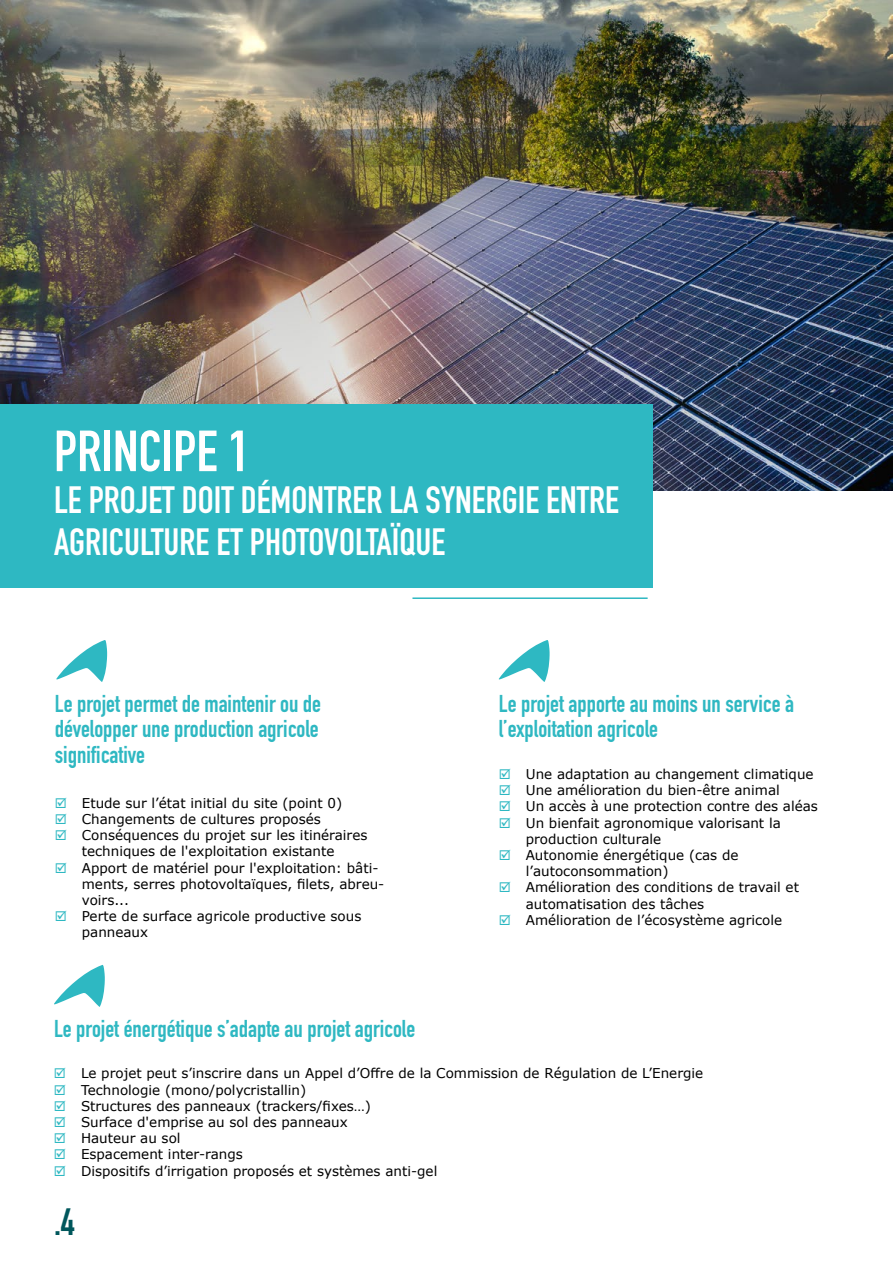
<style>
.page{position:relative;width:893px;height:1263px;background:#fff}
.page>*{position:absolute;margin:0;border:0;box-sizing:border-box;transform-origin:0 0}
.t1{font:57px "DIN Engschrift LT Pro";color:#fff}
.t2{font:37.5px/42px "DIN Engschrift LT Pro";color:#fff}
.t3{font:37.5px "DIN Engschrift LT Pro";color:#00575c}
.t4{font:24px/25.5px "DIN Engschrift LT Pro";color:#2fb8c2;text-align:justify}
.t5{font:13.5px/16.2px "Verdana";color:#000}
</style>
<div class="page">
<img style="left:0;top:0;width:893px;height:490px">
<div style="left:0;top:404px;width:653px;height:184px;background:#2eb8c2"></div>
<hr style="left:412px;top:597px;width:236px;height:2px;background:#2eb8c2">
<svg style="left:56px;top:640px;width:51px;height:42px"></svg>
<svg style="left:499px;top:640px;width:51px;height:42px"></svg>
<svg style="left:54px;top:965px;width:51px;height:42px"></svg>
<h1 class="t1" style="left:54px;top:418px;width:197px">PRINCIPE 1</h1>
<h2 class="t2" style="left:54px;top:479px;width:567px">LE PROJET DOIT DÉMONTRER LA SYNERGIE ENTRE<br>AGRICULTURE ET PHOTOVOLTAÏQUE</h2>
<h3 class="t4" style="left:55px;top:691px;width:268px">Le projet permet de maintenir ou de développer une production agricole significative</h3>
<p class="t5" style="left:82px;top:794px;width:304px">Etude sur l’état initial du site (point 0)<br>Changements de cultures proposés Conséquences du projet sur les itinéraires techniques de l'exploitation existante<br>Apport de matériel pour l'exploitation: bâti&shy;ments, serres photovoltaïques, filets, abreu&shy;voirs...<br>Perte de surface agricole productive sous panneaux</p>
<h3 class="t4" style="left:499px;top:691px;width:297px">Le projet apporte au moins un service à l’exploitation agricole</h3>
<p class="t5" style="left:526px;top:766px;width:294px">Une adaptation au changement climatique Une amélioration du bien-être animal<br>Un accès à une protection contre des aléas Un bienfait agronomique valorisant la production culturale<br>Autonomie énergétique (cas de l’autoconsommation)<br>Amélioration des conditions de travail et automatisation des tâches<br>Amélioration de l’écosystème agricole</p>
<h3 class="t4" style="left:54px;top:1016px;width:363px">Le projet énergétique s’adapte au projet agricole</h3>
<p class="t5" style="left:81px;top:1065px;width:624px">Le projet peut s’inscrire dans un Appel d’Offre de la Commission de Régulation de L’Energie Technologie (mono/polycristallin)<br>Structures des panneaux (trackers/fixes…)<br>Surface d'emprise au sol des panneaux<br>Hauteur au sol<br>Espacement inter-rangs<br>Dispositifs d’irrigation proposés et systèmes anti-gel</p>
<h2 class="t3" style="left:54px;top:1199px;width:22px">.4</h2>
</div>
